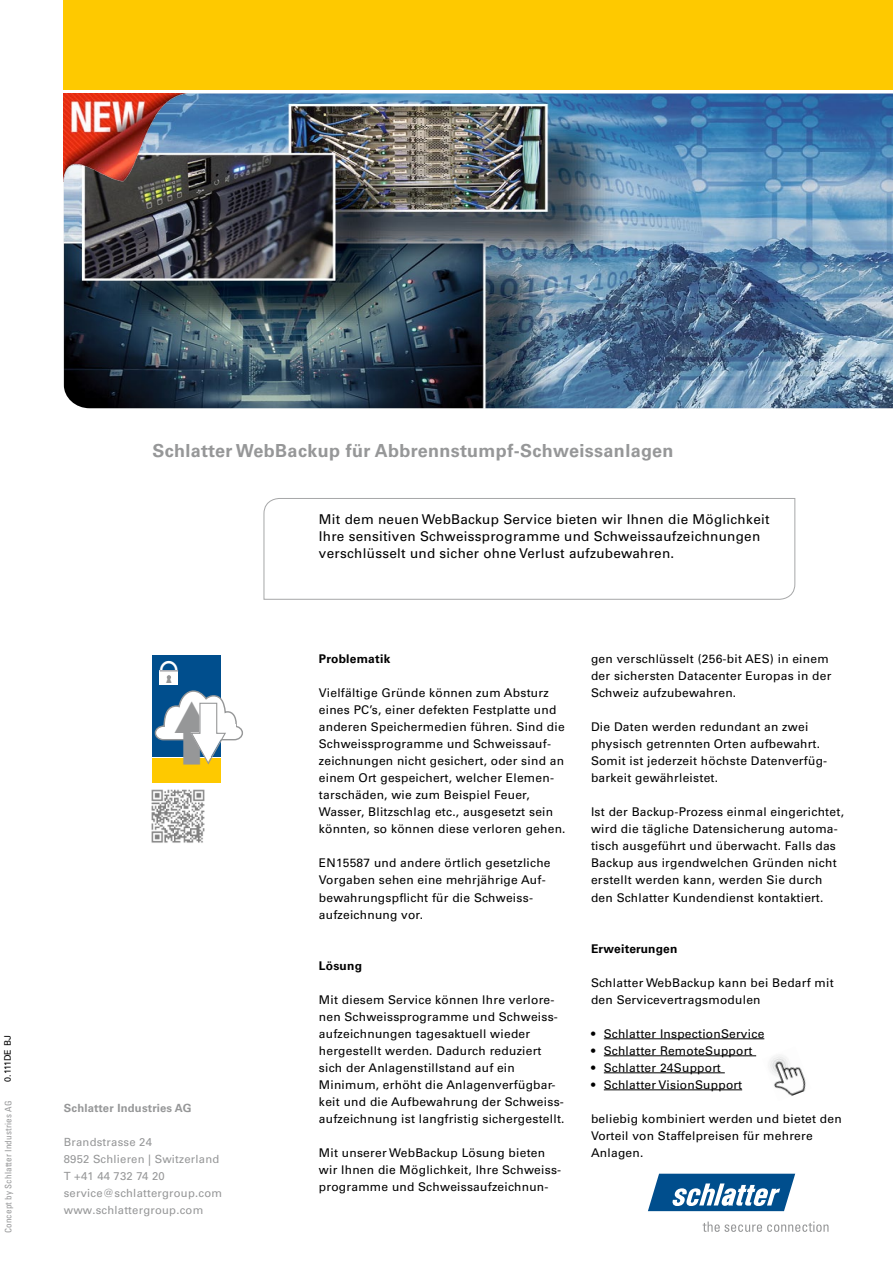
<style>
.page{position:relative;width:893px;height:1263px;background:#fff}
.page>*{position:absolute;margin:0;border:0;box-sizing:border-box;transform-origin:0 0}
.t1{font:700 18px "Univers LTCYR 65";letter-spacing:.02em;color:#969798}
.t2{font:13.5px/17px "Univers LTCYR 55 Roman";letter-spacing:.02em;color:#000}
.t3{font:12px/17px "Univers LTCYR 55 Roman";letter-spacing:.02em;color:#000}
.t4{font:700 12px "Univers LTCYR 65";letter-spacing:.02em;color:#000}
.t5{font:11.25px/17px "Univers LTCYR 55 Roman";letter-spacing:.02em;color:#969798}
.t6{font:700 11.25px "Univers LTCYR 65";letter-spacing:.02em;color:#969798}
.t7{font:condensed 9px "Univers LTCYR 57";letter-spacing:.02em;color:#969798}
.t8{font:9px "Univers LTCYR 55 Roman";letter-spacing:.02em;color:#000}
</style>
<div class="page">
<div style="left:64px;top:0;width:829px;height:89px;background:#fec900"></div>
<img style="left:64px;top:94px;width:829px;height:314px">
<svg style="left:648px;top:1174px;width:147px;height:37px"></svg>
<svg style="left:703px;top:1221px;width:125px;height:11px"></svg>
<img style="left:64px;top:94px;width:127px;height:87px">
<svg style="left:263px;top:498px;width:532px;height:102px"></svg>
<hr style="left:604px;top:1038px;width:160px;height:1px;background:#000">
<hr style="left:604px;top:1055px;width:152px;height:1px;background:#000">
<hr style="left:604px;top:1072px;width:121px;height:1px;background:#000">
<hr style="left:604px;top:1089px;width:138px;height:1px;background:#000">
<div style="left:152px;top:655px;width:69px;height:101px;background:#004e8d"></div>
<div style="left:152px;top:758px;width:69px;height:25px;background:#fec900"></div>
<div style="left:160px;top:670px;width:18px;height:15px;background:#fff"></div>
<img style="left:770px;top:1056px;width:36px;height:40px">
<img style="left:151px;top:789px;width:54px;height:54px">
<svg style="left:154px;top:690px;width:89px;height:75px"></svg>
<svg style="left:160px;top:670px;width:18px;height:10px"></svg>
<p class="t8" style="left:1px;top:1082px;width:49px;rotate:-90deg">0.111DE BJ</p>
<p class="t7" style="left:3px;top:1233px;width:134px;rotate:-90deg">Concept by Schlatter Industries AG</p>
<h1 class="t1" style="left:152px;top:438px;width:523px">Schlatter WebBackup für Abbrennstumpf-Schweissanlagen</h1>
<p class="t6" style="left:64px;top:1100px;width:129px">Schlatter Industries AG</p>
<p class="t5" style="left:64px;top:1133px;width:160px">Brandstrasse 24<br>8952 Schlieren | Switzerland<br>T +41 44 732 74 20 service@schlattergroup.com www.schlattergroup.com</p>
<p class="t2" style="left:319px;top:510px;width:452px">Mit dem neuen WebBackup Service bieten wir Ihnen die Möglichkeit<br>Ihre sensitiven Schweissprogramme und Schweissaufzeichnungen verschlüsselt und sicher ohne Verlust aufzubewahren.</p>
<p class="t4" style="left:319px;top:651px;width:73px">Problematik</p>
<p class="t3" style="left:319px;top:684px;width:248px">Vielfältige Gründe können zum Absturz eines PC’s, einer defekten Festplatte und anderen Speichermedien führen. Sind die Schweissprogramme und Schweissauf&shy;zeichnungen nicht gesichert, oder sind an einem Ort gespeichert, welcher Elemen&shy;tarschäden, wie zum Beispiel Feuer, Wasser, Blitzschlag etc., ausgesetzt sein könnten, so können diese verloren gehen.</p>
<p class="t3" style="left:319px;top:854px;width:233px">EN15587 und andere örtlich gesetzliche Vorgaben sehen eine mehrjährige Auf&shy;bewahrungspflicht für die Schweiss&shy;aufzeichnung vor.</p>
<p class="t4" style="left:319px;top:957px;width:45px">Lösung</p>
<p class="t3" style="left:319px;top:990px;width:247px">Mit diesem Service können Ihre verlore&shy;nen Schweissprogramme und Schweiss&shy;aufzeichnungen tagesaktuell wieder hergestellt werden. Dadurch reduziert sich der Anlagenstillstand auf ein Minimum, erhöht die Anlagenverfügbar&shy;keit und die Aufbewahrung der Schweiss&shy;aufzeichnung ist langfristig sichergestellt.</p>
<p class="t3" style="left:319px;top:1143px;width:244px">Mit unserer WebBackup Lösung bieten wir Ihnen die Möglichkeit, Ihre Schweiss&shy;programme und Schweissaufzeichnun-</p>
<p class="t3" style="left:591px;top:650px;width:242px">gen verschlüsselt (256-bit AES) in einem der sichersten Datacenter Europas in der<br>Schweiz aufzubewahren.</p>
<p class="t3" style="left:591px;top:718px;width:238px">Die Daten werden redundant an zwei physisch getrennten Orten aufbewahrt.<br>Somit ist jederzeit höchste Datenverfüg&shy;barkeit gewährleistet.</p>
<p class="t3" style="left:591px;top:803px;width:254px">Ist der Backup-Prozess einmal eingerichtet, wird die tägliche Datensicherung automa&shy;tisch ausgeführt und überwacht. Falls das Backup aus irgendwelchen Gründen nicht erstellt werden kann, werden Sie durch den Schlatter Kundendienst kontaktiert.</p>
<p class="t4" style="left:591px;top:940px;width:88px">Erweiterungen</p>
<p class="t3" style="left:591px;top:973px;width:244px">Schlatter WebBackup kann bei Bedarf mit den Servicevertragsmodulen</p>
<p class="t3" style="left:591px;top:1024px;width:175px">• Schlatter InspectionService</p>
<p class="t3" style="left:591px;top:1041px;width:163px">• Schlatter RemoteSupport</p>
<p class="t3" style="left:591px;top:1058px;width:131px">• Schlatter 24Support</p>
<p class="t3" style="left:591px;top:1075px;width:153px">• Schlatter VisionSupport</p>
<p class="t3" style="left:591px;top:1109px;width:252px">beliebig kombiniert werden und bietet den<br>Vorteil von Staffelpreisen für mehrere<br>Anlagen.</p>
</div>
